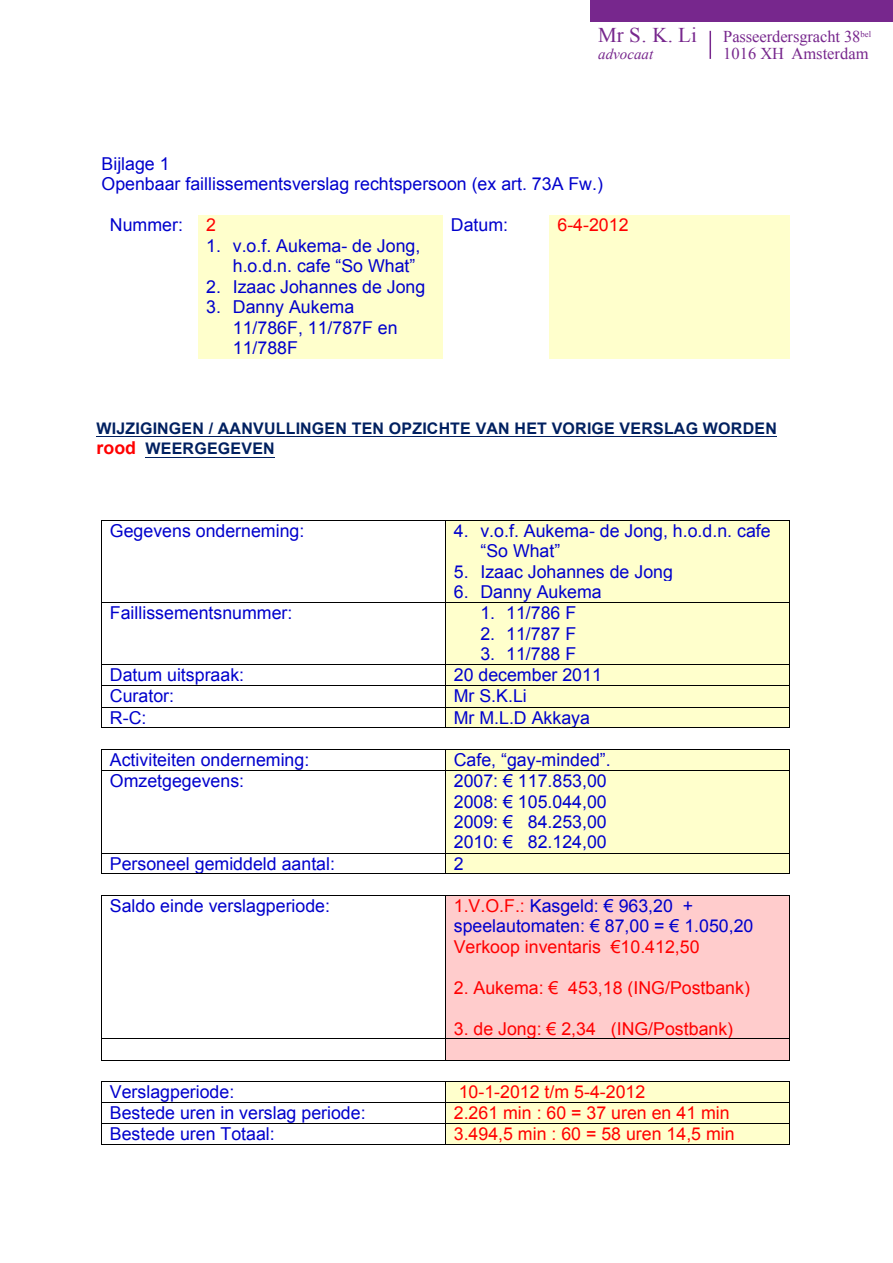
<style>
.page{position:relative;width:893px;height:1263px;background:#fff}
.page>*{position:absolute;margin:0;border:0;box-sizing:border-box;transform-origin:0 0}
.t1{font:21px "Times New Roman";color:#77278d}
.t2{font:17.7px/20.4px "Arial";color:#00c}
.t3{font:17.7px "Arial";color:#f00}
.t4{font:16.5px "Times New Roman";letter-spacing:-.005em;color:#77278d}
.t5{font:700 16.05px/20.2px "Arial";letter-spacing:.015em;color:#002060}
.t6{font:italic 15px "Times New Roman";color:#77278d}
.s1{font-size:17.7px;color:#f00}
.s2{color:#f00}
</style>
<div class="page">
<hr style="left:709px;top:31px;width:2px;height:28px;background:#77278d">
<div style="left:590px;top:0;width:303px;height:21px;background:#77278d"></div>
<div style="left:198px;top:215px;width:245px;height:143px;background:#ffc"></div>
<div style="left:549px;top:215px;width:240px;height:143px;background:#ffc"></div>
<hr style="left:96px;top:437px;width:681px;height:1px;background:#002060">
<hr style="left:145px;top:457px;width:130px;height:1px;background:#002060">
<div style="left:446px;top:520px;width:343px;height:82px;background:#ffc"></div>
<hr style="left:102px;top:520px;width:343px;height:1px;background:#000">
<hr style="left:446px;top:520px;width:343px;height:1px;background:#000">
<hr style="left:101px;top:520px;width:1px;height:82px;background:#000">
<hr style="left:445px;top:520px;width:1px;height:82px;background:#000">
<hr style="left:789px;top:520px;width:1px;height:82px;background:#000">
<div style="left:446px;top:603px;width:343px;height:61px;background:#ffc"></div>
<hr style="left:102px;top:602px;width:343px;height:1px;background:#000">
<hr style="left:446px;top:602px;width:343px;height:1px;background:#000">
<hr style="left:101px;top:603px;width:1px;height:61px;background:#000">
<hr style="left:445px;top:603px;width:1px;height:61px;background:#000">
<hr style="left:789px;top:603px;width:1px;height:61px;background:#000">
<div style="left:446px;top:665px;width:343px;height:20px;background:#ffc"></div>
<hr style="left:102px;top:664px;width:343px;height:1px;background:#000">
<hr style="left:446px;top:664px;width:343px;height:1px;background:#000">
<div style="left:446px;top:686px;width:343px;height:21px;background:#ffc"></div>
<hr style="left:102px;top:685px;width:343px;height:1px;background:#000">
<hr style="left:446px;top:685px;width:343px;height:1px;background:#000">
<div style="left:446px;top:707px;width:343px;height:21px;background:#ffc"></div>
<hr style="left:102px;top:707px;width:343px;height:1px;background:#000">
<hr style="left:446px;top:707px;width:343px;height:1px;background:#000">
<svg style="left:101px;top:664px;width:1px;height:64px"></svg>
<hr style="left:102px;top:728px;width:343px;height:1px;background:#000">
<svg style="left:445px;top:664px;width:1px;height:64px"></svg>
<hr style="left:446px;top:728px;width:343px;height:1px;background:#000">
<svg style="left:789px;top:664px;width:1px;height:64px"></svg>
<div style="left:446px;top:750px;width:343px;height:20px;background:#ffc"></div>
<hr style="left:102px;top:749px;width:343px;height:1px;background:#000">
<hr style="left:446px;top:749px;width:343px;height:1px;background:#000">
<div style="left:446px;top:771px;width:343px;height:82px;background:#ffc"></div>
<svg style="left:101px;top:749px;width:1px;height:22px"></svg>
<hr style="left:102px;top:770px;width:343px;height:1px;background:#000">
<svg style="left:445px;top:749px;width:1px;height:22px"></svg>
<hr style="left:446px;top:770px;width:343px;height:1px;background:#000">
<svg style="left:789px;top:749px;width:1px;height:22px"></svg>
<hr style="left:101px;top:771px;width:1px;height:82px;background:#000">
<hr style="left:445px;top:771px;width:1px;height:82px;background:#000">
<hr style="left:789px;top:771px;width:1px;height:82px;background:#000">
<div style="left:446px;top:853px;width:343px;height:21px;background:#ffc"></div>
<hr style="left:102px;top:853px;width:343px;height:1px;background:#000">
<hr style="left:446px;top:853px;width:343px;height:1px;background:#000">
<svg style="left:101px;top:853px;width:1px;height:21px"></svg>
<hr style="left:102px;top:874px;width:343px;height:1px;background:#000">
<svg style="left:445px;top:853px;width:1px;height:21px"></svg>
<hr style="left:446px;top:874px;width:343px;height:1px;background:#000">
<svg style="left:789px;top:853px;width:1px;height:21px"></svg>
<div style="left:446px;top:896px;width:343px;height:142px;background:#fcc"></div>
<hr style="left:102px;top:895px;width:343px;height:1px;background:#000">
<hr style="left:446px;top:895px;width:343px;height:1px;background:#000">
<hr style="left:101px;top:896px;width:1px;height:142px;background:#000">
<hr style="left:445px;top:896px;width:1px;height:142px;background:#000">
<hr style="left:789px;top:896px;width:1px;height:142px;background:#000">
<div style="left:446px;top:1039px;width:343px;height:21px;background:#fcc"></div>
<hr style="left:102px;top:1038px;width:343px;height:1px;background:#000">
<hr style="left:446px;top:1038px;width:343px;height:1px;background:#000">
<svg style="left:101px;top:1038px;width:1px;height:23px"></svg>
<hr style="left:102px;top:1060px;width:343px;height:1px;background:#000">
<svg style="left:445px;top:1038px;width:1px;height:23px"></svg>
<hr style="left:446px;top:1060px;width:343px;height:1px;background:#000">
<svg style="left:789px;top:1038px;width:1px;height:23px"></svg>
<div style="left:446px;top:1081px;width:343px;height:21px;background:#ffc"></div>
<hr style="left:102px;top:1081px;width:343px;height:1px;background:#000">
<hr style="left:446px;top:1081px;width:343px;height:1px;background:#000">
<div style="left:446px;top:1103px;width:343px;height:20px;background:#ffc"></div>
<hr style="left:102px;top:1102px;width:343px;height:1px;background:#000">
<hr style="left:446px;top:1102px;width:343px;height:1px;background:#000">
<div style="left:446px;top:1124px;width:343px;height:20px;background:#ffc"></div>
<hr style="left:102px;top:1123px;width:343px;height:1px;background:#000">
<hr style="left:446px;top:1123px;width:343px;height:1px;background:#000">
<svg style="left:101px;top:1081px;width:1px;height:64px"></svg>
<hr style="left:102px;top:1144px;width:343px;height:1px;background:#000">
<svg style="left:445px;top:1081px;width:1px;height:64px"></svg>
<hr style="left:446px;top:1144px;width:343px;height:1px;background:#000">
<svg style="left:789px;top:1081px;width:1px;height:64px"></svg>
<p class="t1" style="left:598px;top:21px;width:100px">Mr S. K. Li</p>
<p class="t4" style="left:723px;top:25px;width:149px">Passeerdersgracht 38<sup>bel</sup></p>
<p class="t6" style="left:598px;top:44px;width:56px">advocaat</p>
<p class="t4" style="left:723px;top:42px;width:147px">1016 XH Amsterdam</p>
<p class="t2" style="left:102px;top:154px;width:503px">Bijlage 1<br>Openbaar faillissementsverslag rechtspersoon (ex art. 73A Fw.)</p>
<p class="t2" style="left:110px;top:215px;width:75px">Nummer:</p>
<p class="t3" style="left:206px;top:214px;width:11px">2</p>
<p class="t2" style="left:206px;top:236px;width:216px;text-align:right">1. v.o.f. Aukema- de Jong, h.o.d.n. cafe “So What”</p>
<p class="t2" style="left:206px;top:277px;width:221px">2. Izaac Johannes de Jong</p>
<p class="t2" style="left:233px;top:297px;width:166px;text-indent:-27px">3. Danny Aukema<br>11/786F, 11/787F en<br>11/788F</p>
<p class="t2" style="left:451px;top:215px;width:59px">Datum:</p>
<p class="t3" style="left:557px;top:214px;width:73px">6-4-2012</p>
<p class="t5" style="left:97px;top:419px;width:682px">WIJZIGINGEN / AANVULLINGEN TEN OPZICHTE VAN HET VORIGE VERSLAG WORDEN <span class="s1">rood</span> WEERGEGEVEN</p>
<p class="t2" style="left:110px;top:521px;width:196px">Gegevens onderneming:</p>
<p class="t2" style="left:480px;top:521px;width:292px;text-indent:-27px">4. v.o.f. Aukema- de Jong, h.o.d.n. cafe “So What”</p>
<p class="t2" style="left:454px;top:561px;width:221px">5. Izaac Johannes de Jong</p>
<p class="t2" style="left:454px;top:582px;width:150px">6. Danny Aukema</p>
<p class="t2" style="left:110px;top:603px;width:184px">Faillissementsnummer:</p>
<p class="t2" style="left:480px;top:603px;width:97px">1. 11/786 F</p>
<p class="t2" style="left:480px;top:624px;width:97px">2. 11/787 F</p>
<p class="t2" style="left:480px;top:644px;width:97px">3. 11/788 F</p>
<p class="t2" style="left:110px;top:665px;width:136px">Datum uitspraak:</p>
<p class="t2" style="left:454px;top:665px;width:150px">20 december 2011</p>
<p class="t2" style="left:110px;top:686px;width:66px">Curator:</p>
<p class="t2" style="left:454px;top:686px;width:75px">Mr S.K.Li</p>
<p class="t2" style="left:110px;top:707px;width:38px">R-C:</p>
<p class="t2" style="left:454px;top:707px;width:138px">Mr M.L.D Akkaya</p>
<p class="t2" style="left:110px;top:750px;width:201px">Activiteiten onderneming:</p>
<p class="t2" style="left:454px;top:750px;width:158px">Cafe, “gay-minded”.</p>
<p class="t2" style="left:110px;top:771px;width:136px">Omzetgegevens:</p>
<p class="t2" style="left:454px;top:771px;width:155px;text-align:justify">2007: € 117.853,00<br>2008: € 105.044,00<br>2009: € 84.253,00<br>2010: € 82.124,00</p>
<p class="t2" style="left:110px;top:853px;width:227px">Personeel gemiddeld aantal:</p>
<p class="t2" style="left:454px;top:853px;width:11px">2</p>
<p class="t2" style="left:110px;top:896px;width:222px">Saldo einde verslagperiode:</p>
<p class="t2" style="left:454px;top:896px;width:301px"><span class="s2">1.V.O.F.:</span> Kasgeld: € 963,20 + speelautomaten: € 87,00 = € 1.050,20<br><span class="s2">Verkoop inventaris €10.412,50</span></p>
<p class="t3" style="left:454px;top:976px;width:298px">2. Aukema: € 453,18 (ING/Postbank)</p>
<p class="t3" style="left:454px;top:1017px;width:281px">3. de Jong: € 2,34 (ING/Postbank)</p>
<p class="t2" style="left:110px;top:1081px;width:126px">Verslagperiode:</p>
<p class="t3" style="left:459px;top:1080px;width:188px">10-1-2012 t/m 5-4-2012</p>
<p class="t2" style="left:110px;top:1103px;width:257px">Bestede uren in verslag periode:</p>
<p class="t3" style="left:454px;top:1101px;width:277px">2.261 min : 60 = 37 uren en 41 min</p>
<p class="t2" style="left:110px;top:1124px;width:166px">Bestede uren Totaal:</p>
<p class="t3" style="left:454px;top:1122px;width:282px">3.494,5 min : 60 = 58 uren 14,5 min</p>
</div>
